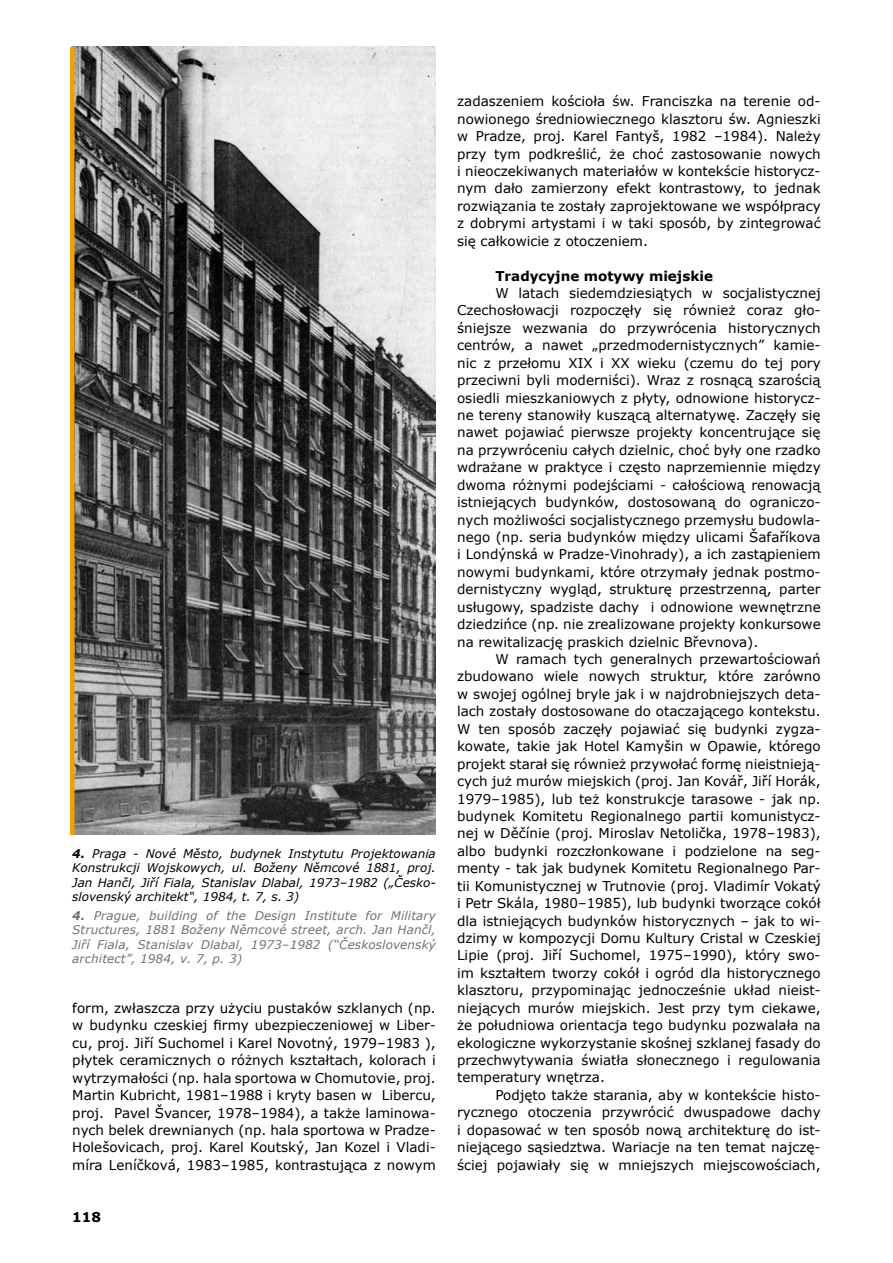
<style>
.page{position:relative;width:893px;height:1263px;background:#fff}
.page>*{position:absolute;margin:0;border:0;box-sizing:border-box;transform-origin:0 0}
.t1{font:13.5px/17.4px "Verdana";color:#000;text-align:justify}
.t2{font:700 13.5px "Verdana";color:#000}
.t3{font:italic 12px/14.4px "Verdana";color:#000;text-align:justify}
.t4{font:italic 12px/14.4px "Verdana";letter-spacing:.01em;color:#707173;text-align:justify}
.s1{font-weight:700}
</style>
<div class="page">
<img style="left:75px;top:47px;width:361px;height:788px">
<div style="left:70px;top:47px;width:5px;height:788px;background:#eda200"></div>
<p class="t3" style="left:72px;top:846px;width:365px"><span class="s1">4.</span> Praga - Nové Město, budynek Instytutu Projektowania Konstrukcji Wojskowych, ul. Boženy Němcové 1881, proj.<br>Jan Hančl, Jiří Fiala, Stanislav Dlabal, 1973–1982 („Česko&shy;slovenský architekt“, 1984, t. 7, s. 3)</p>
<p class="t4" style="left:72px;top:908px;width:365px"><span class="s1">4.</span> Prague, building of the Design Institute for Military Structures, 1881 Boženy Němcové street, arch. Jan Hančl, Jiří Fiala, Stanislav Dlabal, 1973–1982 (“Československý architect”, 1984, v. 7, p. 3)</p>
<p class="t1" style="left:72px;top:999px;width:365px">form, zwłaszcza przy użyciu pustaków szklanych (np. w budynku czeskiej firmy ubezpieczeniowej w Liber&shy;cu, proj. Jiří Suchomel i Karel Novotný, 1979–1983 ), płytek ceramicznych o różnych kształtach, kolorach i wytrzymałości (np. hala sportowa w Chomutovie, proj.<br>Martin Kubricht, 1981–1988 i kryty basen w Libercu, proj. Pavel Švancer, 1978–1984), a także laminowa&shy;nych belek drewnianych (np. hala sportowa w Pradze-Holešovicach, proj. Karel Koutský, Jan Kozel i Vladi&shy;míra Leníčková, 1983–1985, kontrastująca z nowym</p>
<p class="t2" style="left:72px;top:1208px;width:30px">118</p>
<p class="t1" style="left:457px;top:92px;width:365px">zadaszeniem kościoła św. Franciszka na terenie od&shy;nowionego średniowiecznego klasztoru św. Agnieszki w Pradze, proj. Karel Fantyš, 1982 –1984). Należy przy tym podkreślić, że choć zastosowanie nowych i nieoczekiwanych materiałów w kontekście historycz&shy;nym dało zamierzony efekt kontrastowy, to jednak rozwiązania te zostały zaprojektowane we współpracy z dobrymi artystami i w taki sposób, by zintegrować się całkowicie z otoczeniem.</p>
<p class="t2" style="left:495px;top:267px;width:219px">Tradycyjne motywy miejskie</p>
<p class="t1" style="left:457px;top:284px;width:365px;text-indent:38px">W latach siedemdziesiątych w socjalistycznej Czechosłowacji rozpoczęły się również coraz gło&shy;śniejsze wezwania do przywrócenia historycznych centrów, a nawet „przedmodernistycznych” kamie&shy;nic z przełomu XIX i XX wieku (czemu do tej pory przeciwni byli moderniści). Wraz z rosnącą szarością osiedli mieszkaniowych z płyty, odnowione historycz&shy;ne tereny stanowiły kuszącą alternatywę. Zaczęły się nawet pojawiać pierwsze projekty koncentrujące się na przywróceniu całych dzielnic, choć były one rzadko wdrażane w praktyce i często naprzemiennie między dwoma różnymi podejściami - całościową renowacją istniejących budynków, dostosowaną do ograniczo&shy;nych możliwości socjalistycznego przemysłu budowla&shy;nego (np. seria budynków między ulicami Šafaříkova i Londýnská w Pradze-Vinohrady), a ich zastąpieniem nowymi budynkami, które otrzymały jednak postmo&shy;dernistyczny wygląd, strukturę przestrzenną, parter usługowy, spadziste dachy i odnowione wewnętrzne dziedzińce (np. nie zrealizowane projekty konkursowe na rewitalizację praskich dzielnic Břevnova).</p>
<p class="t1" style="left:457px;top:650px;width:365px;text-indent:38px">W ramach tych generalnych przewartościowań zbudowano wiele nowych struktur, które zarówno w swojej ogólnej bryle jak i w najdrobniejszych deta&shy;lach zostały dostosowane do otaczającego kontekstu.<br>W ten sposób zaczęły pojawiać się budynki zygza&shy;kowate, takie jak Hotel Kamyšin w Opawie, którego projekt starał się również przywołać formę nieistnieją&shy;cych już murów miejskich (proj. Jan Kovář, Jiří Horák, 1979–1985), lub też konstrukcje tarasowe - jak np. budynek Komitetu Regionalnego partii komunistycz&shy;nej w Děčínie (proj. Miroslav Netolička, 1978–1983), albo budynki rozczłonkowane i podzielone na seg&shy;menty - tak jak budynek Komitetu Regionalnego Par&shy;tii Komunistycznej w Trutnovie (proj. Vladimír Vokatý i Petr Skála, 1980–1985), lub budynki tworzące cokół dla istniejących budynków historycznych – jak to wi&shy;dzimy w kompozycji Domu Kultury Cristal w Czeskiej Lipie (proj. Jiří Suchomel, 1975–1990), który swo&shy;im kształtem tworzy cokół i ogród dla historycznego klasztoru, przypominając jednocześnie układ nieist&shy;niejących murów miejskich. Jest przy tym ciekawe, że południowa orientacja tego budynku pozwalała na ekologiczne wykorzystanie skośnej szklanej fasady do przechwytywania światła słonecznego i regulowania temperatury wnętrza.</p>
<p class="t1" style="left:457px;top:1086px;width:365px;text-indent:38px">Podjęto także starania, aby w kontekście histo&shy;rycznego otoczenia przywrócić dwuspadowe dachy i dopasować w ten sposób nową architekturę do ist&shy;niejącego sąsiedztwa. Wariacje na ten temat najczę&shy;ściej pojawiały się w mniejszych miejscowościach,</p>
</div>
